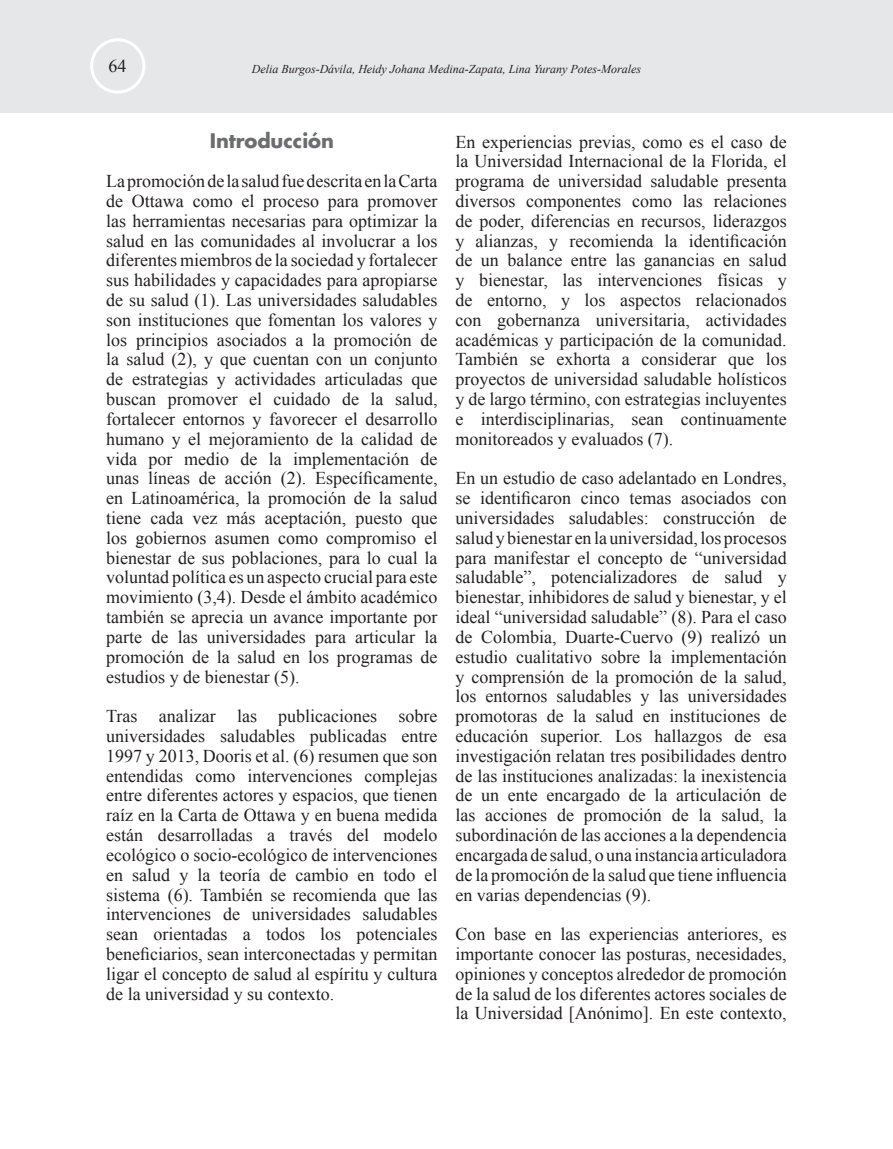
<style>
.page{position:relative;width:893px;height:1149px;background:#fff}
.page>*{position:absolute;margin:0;border:0;box-sizing:border-box;transform-origin:0 0}
.TITULO_DENTO_DEL_ART{font:700 19.5px "Futura LT";color:#6c6d70}
.Normal_HPS{font:18px/19.8px "Times New Roman";color:#231f20;text-align:justify}
.t1{font:italic 12px "Times New Roman";color:#231f20}
</style>
<div class="page">
<div style="left:0;top:0;width:893px;height:113px;background:#e6e7e9"></div>
<div style="left:90px;top:38px;width:55px;height:56px;border:3px solid #fff;border-radius:50%"></div>
<p class="Normal_HPS" style="left:109px;top:56px;width:19px">64</p>
<p class="t1" style="left:252px;top:61px;width:391px">Delia Burgos-Dávila, Heidy Johana Medina-Zapata, Lina Yurany Potes-Morales</p>
<p class="TITULO_DENTO_DEL_ART" style="left:210px;top:127px;width:126px">Introducción</p>
<p class="Normal_HPS" style="left:106px;top:171px;width:333px">La promoción de la salud fue descrita en la Carta de Ottawa como el proceso para promover las herramientas necesarias para optimizar la salud en las comunidades al involucrar a los diferentes miembros de la sociedad y fortalecer sus habilidades y capacidades para apropiarse de su salud (1). Las universidades saludables son instituciones que fomentan los valores y los principios asociados a la promoción de la salud (2), y que cuentan con un conjunto de estrategias y actividades articuladas que buscan promover el cuidado de la salud, fortalecer entornos y favorecer el desarrollo humano y el mejoramiento de la calidad de vida por medio de la implementación de unas líneas de acción (2). Específicamente, en Latinoamérica, la promoción de la salud tiene cada vez más aceptación, puesto que los gobiernos asumen como compromiso el bienestar de sus poblaciones, para lo cual la voluntad política es un aspecto crucial para este movimiento (3,4). Desde el ámbito académico también se aprecia un avance importante por parte de las universidades para articular la promoción de la salud en los programas de estudios y de bienestar (5).</p>
<p class="Normal_HPS" style="left:106px;top:705px;width:333px">Tras analizar las publicaciones sobre universidades saludables publicadas entre 1997 y 2013, Dooris et al. (6) resumen que son entendidas como intervenciones complejas entre diferentes actores y espacios, que tienen raíz en la Carta de Ottawa y en buena medida están desarrolladas a través del modelo ecológico o socio-ecológico de intervenciones en salud y la teoría de cambio en todo el sistema (6). También se recomienda que las intervenciones de universidades saludables sean orientadas a todos los potenciales beneficiarios, sean interconectadas y permitan ligar el concepto de salud al espíritu y cultura de la universidad y su contexto.</p>
<p class="Normal_HPS" style="left:455px;top:131px;width:333px">En experiencias previas, como es el caso de la Universidad Internacional de la Florida, el programa de universidad saludable presenta diversos componentes como las relaciones de poder, diferencias en recursos, liderazgos y alianzas, y recomienda la identificación de un balance entre las ganancias en salud y bienestar, las intervenciones físicas y de entorno, y los aspectos relacionados con gobernanza universitaria, actividades académicas y participación de la comunidad.<br>También se exhorta a considerar que los proyectos de universidad saludable holísticos y de largo término, con estrategias incluyentes e interdisciplinarias, sean continuamente monitoreados y evaluados (7).</p>
<p class="Normal_HPS" style="left:455px;top:468px;width:333px">En un estudio de caso adelantado en Londres, se identificaron cinco temas asociados con universidades saludables: construcción de salud y bienestar en la universidad, los procesos para manifestar el concepto de “universidad saludable”, potencializadores de salud y bienestar, inhibidores de salud y bienestar, y el ideal “universidad saludable” (8). Para el caso de Colombia, Duarte-Cuervo (9) realizó un estudio cualitativo sobre la implementación y comprensión de la promoción de la salud, los entornos saludables y las universidades promotoras de la salud en instituciones de educación superior. Los hallazgos de esa investigación relatan tres posibilidades dentro de las instituciones analizadas: la inexistencia de un ente encargado de la articulación de las acciones de promoción de la salud, la subordinación de las acciones a la dependencia encargada de salud, o una instancia articuladora de la promoción de la salud que tiene influencia en varias dependencias (9).</p>
<p class="Normal_HPS" style="left:455px;top:923px;width:333px">Con base en las experiencias anteriores, es importante conocer las posturas, necesidades, opiniones y conceptos alrededor de promoción de la salud de los diferentes actores sociales de la Universidad [Anónimo]. En este contexto,</p>
</div>
